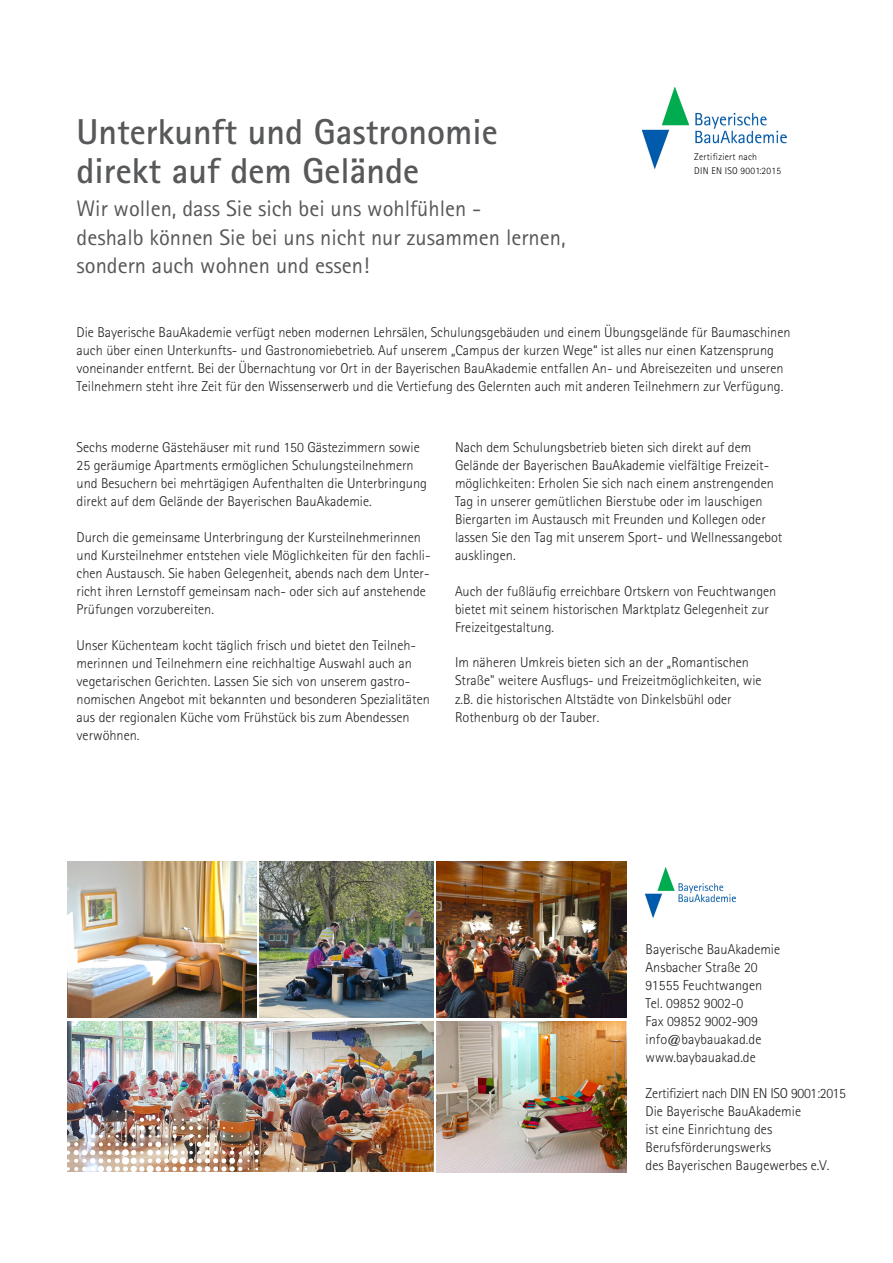
<style>
.page{position:relative;width:893px;height:1263px;background:#fff}
.page>*{position:absolute;margin:0;border:0;box-sizing:border-box;transform-origin:0 0}
.t1{font:700 36px/39px "Rotis Sans Serif Std";color:#57585a}
.t2{font:22.5px/28.5px "Rotis Sans Serif Std";color:#57585a}
.t3{font:300 14.25px/18px "Rotis Sans Serif Std";color:#231f20}
.t4{font:300 9.75px/14.7px "Rotis Sans Serif Std";letter-spacing:.025em;color:#000}
</style>
<div class="page">
<img style="left:67px;top:1021px;width:366px;height:151px">
<img style="left:437px;top:862px;width:189px;height:155px">
<img style="left:437px;top:1021px;width:189px;height:151px">
<img style="left:260px;top:861px;width:173px;height:156px">
<img style="left:68px;top:861px;width:188px;height:156px">
<img style="left:67px;top:1102px;width:199px;height:70px">
<img style="left:646px;top:867px;width:89px;height:50px">
<img style="left:642px;top:87px;width:145px;height:81px">
<h1 class="t1" style="left:77px;top:112px;width:423px">Unterkunft und Gastronomie direkt auf dem Gelände</h1>
<h2 class="t2" style="left:77px;top:194px;width:491px">Wir wollen, dass Sie sich bei uns wohlfühlen -<br>deshalb können Sie bei uns nicht nur zusammen lernen, sondern auch wohnen und essen!</h2>
<p class="t4" style="left:694px;top:149px;width:88px">Zertifiziert nach<br>DIN EN ISO 9001:2015</p>
<p class="t3" style="left:77px;top:324px;width:716px">Die Bayerische BauAkademie verfügt neben modernen Lehrsälen, Schulungsgebäuden und einem Übungsgelände für Baumaschinen auch über einen Unterkunfts- und Gastronomiebetrieb. Auf unserem „Campus der kurzen Wege“ ist alles nur einen Katzensprung voneinander entfernt. Bei der Übernachtung vor Ort in der Bayerischen BauAkademie entfallen An- und Abreisezeiten und unseren Teilnehmern steht ihre Zeit für den Wissenserwerb und die Vertiefung des Gelernten auch mit anderen Teilnehmern zur Verfügung.</p>
<p class="t3" style="left:77px;top:438px;width:352px">Sechs moderne Gästehäuser mit rund 150 Gästezimmern sowie 25 geräumige Apartments ermöglichen Schulungsteilnehmern und Besuchern bei mehrtägigen Aufenthalten die Unterbringung direkt auf dem Gelände der Bayerischen BauAkademie.</p>
<p class="t3" style="left:77px;top:528px;width:356px">Durch die gemeinsame Unterbringung der Kursteilnehmerinnen und Kursteilnehmer entstehen viele Möglichkeiten für den fachli&shy;chen Austausch. Sie haben Gelegenheit, abends nach dem Unter&shy;richt ihren Lernstoff gemeinsam nach- oder sich auf anstehende Prüfungen vorzubereiten.</p>
<p class="t3" style="left:77px;top:636px;width:355px">Unser Küchenteam kocht täglich frisch und bietet den Teilneh&shy;merinnen und Teilnehmern eine reichhaltige Auswahl auch an vegetarischen Gerichten. Lassen Sie sich von unserem gastro&shy;nomischen Angebot mit bekannten und besonderen Spezialitäten aus der regionalen Küche vom Frühstück bis zum Abendessen verwöhnen.</p>
<p class="t3" style="left:455px;top:438px;width:329px">Nach dem Schulungsbetrieb bieten sich direkt auf dem Gelände der Bayerischen BauAkademie vielfältige Freizeit&shy;möglichkeiten: Erholen Sie sich nach einem anstrengenden Tag in unserer gemütlichen Bierstube oder im lauschigen Biergarten im Austausch mit Freunden und Kollegen oder lassen Sie den Tag mit unserem Sport- und Wellnessangebot ausklingen.</p>
<p class="t3" style="left:455px;top:582px;width:323px">Auch der fußläufig erreichbare Ortskern von Feuchtwangen bietet mit seinem historischen Marktplatz Gelegenheit zur<br>Freizeitgestaltung.</p>
<p class="t3" style="left:455px;top:653px;width:308px">Im näheren Umkreis bieten sich an der „Romantischen Straße" weitere Ausflugs- und Freizeitmöglichkeiten, wie z.B. die historischen Altstädte von Dinkelsbühl oder Rothenburg ob der Tauber.</p>
<p class="t3" style="left:646px;top:940px;width:136px">Bayerische BauAkademie<br>Ansbacher Straße 20<br>91555 Feuchtwangen<br>Tel. 09852 9002-0<br>Fax 09852 9002-909 info@baybauakad.de www.baybauakad.de</p>
<p class="t3" style="left:646px;top:1084px;width:202px">Zertifiziert nach DIN EN ISO 9001:2015<br>Die Bayerische BauAkademie<br>ist eine Einrichtung des<br>Berufsförderungswerks<br>des Bayerischen Baugewerbes e.V.</p>
</div>
